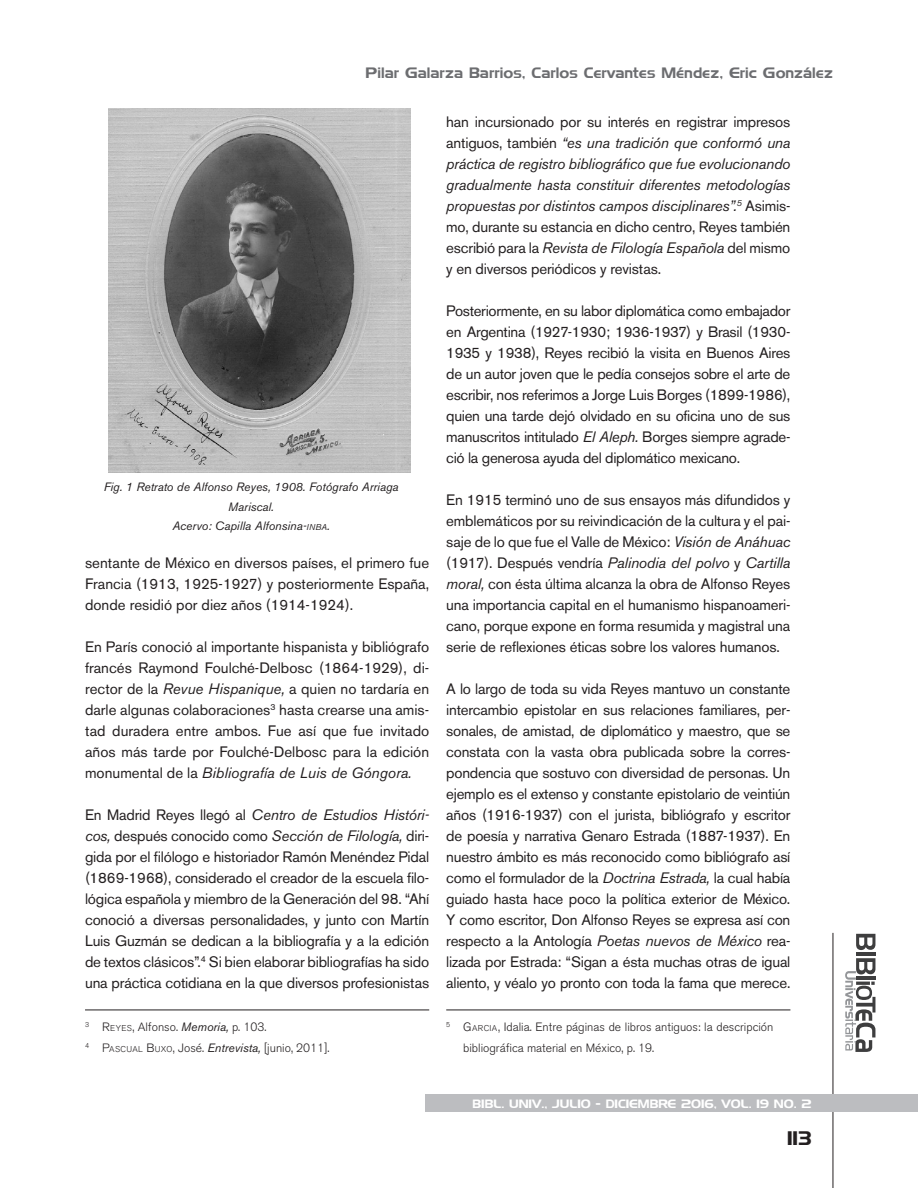
<style>
.page{position:relative;width:918px;height:1188px;background:#fff}
.page>*{position:absolute;margin:0;border:0;box-sizing:border-box;transform-origin:0 0}
.t1{font:19.5px "Denmark";color:#231f20}
.CUERPO_-_español{font:15px/21px "Akzidenz Grotesk BE";letter-spacing:-.01em;color:#231f20;text-align:justify}
.t2{font:italic 15px/21px "Akzidenz Grotesk BE";letter-spacing:-.01em;color:#231f20;text-align:justify}
.Autor{font:15px "Denmark";color:#6c6d70}
.Nota_al_pie{font:300 12px/21px "Akzidenz Grotesk BE";color:#231f20}
.Pie_de_foto{font:italic 12px/19.5px "Akzidenz Grotesk BE";color:#231f20;text-align:center}
.t3{font:12px "Denmark";color:#fff}
.s1{font-style:normal}
.s2{font-style:italic}
.s3{font-style:inherit}
.s4{font-size:8.4px}
.s5{font-weight:400;font-style:italic}
</style>
<div class="page">
<hr style="left:833px;top:933px;width:1px;height:255px;background:#231f20">
<svg style="left:856px;top:934px;width:19px;height:16px"></svg>
<hr style="left:856px;top:952px;width:19px;height:4px;background:#3e3e3f">
<svg style="left:845px;top:958px;width:30px;height:94px"></svg>
<div style="left:425px;top:1094px;width:493px;height:17px;background:#bcbdc0"></div>
<hr style="left:446px;top:1010px;width:344px;height:1px;background:#231f20">
<hr style="left:85px;top:1010px;width:344px;height:1px;background:#231f20">
<img style="left:108px;top:108px;width:303px;height:364px">
<p class="Autor" style="left:366px;top:64px;width:469px">Pilar Galarza Barrios, Carlos Cervantes Méndez, Eric González</p>
<p class="t2" style="left:446px;top:112px;width:346px"><span class="s1">han incursionado por su interés en registrar impresos antiguos, también</span> “es una tradición que conformó una práctica de registro bibliográfico que fue evolucionando gradualmente hasta constituir diferentes metodologías propuestas por distintos campos disciplinares”.<sup>5</sup> <span class="s1">Asimis&shy;mo, durante su estancia en dicho centro, Reyes también escribió para la</span> Revista de Filología Española <span class="s1">del mismo y en diversos periódicos y revistas.</span></p>
<p class="CUERPO_-_español" style="left:446px;top:301px;width:346px">Posteriormente, en su labor diplomática como embajador en Argentina (1927-1930; 1936-1937) y Brasil (1930- 1935 y 1938), Reyes recibió la visita en Buenos Aires de un autor joven que le pedía consejos sobre el arte de escribir, nos referimos a Jorge Luis Borges (1899-1986), quien una tarde dejó olvidado en su oficina uno de sus manuscritos intitulado <span class="s2">El Aleph.</span> Borges siempre agrade&shy;ció la generosa ayuda del diplomático mexicano.</p>
<p class="CUERPO_-_español" style="left:446px;top:490px;width:346px">En 1915 terminó uno de sus ensayos más difundidos y emblemáticos por su reivindicación de la cultura y el pai&shy;saje de lo que fue el Valle de México: <span class="s2">Visión de Anáhuac </span>(1917). Después vendría <span class="s2">Palinodia del polvo</span> y <span class="s2">Cartilla moral,</span> con ésta última alcanza la obra de Alfonso Reyes una importancia capital en el humanismo hispanoameri&shy;cano, porque expone en forma resumida y magistral una serie de reflexiones éticas sobre los valores humanos.</p>
<p class="CUERPO_-_español" style="left:446px;top:679px;width:346px">A lo largo de toda su vida Reyes mantuvo un constante intercambio epistolar en sus relaciones familiares, per&shy;sonales, de amistad, de diplomático y maestro, que se constata con la vasta obra publicada sobre la corres&shy;pondencia que sostuvo con diversidad de personas. Un ejemplo es el extenso y constante epistolario de veintiún años (1916-1937) con el jurista, bibliógrafo y escritor de poesía y narrativa Genaro Estrada (1887-1937). En nuestro ámbito es más reconocido como bibliógrafo así como el formulador de la <span class="s2">Doctrina Estrada,</span> la cual había guiado hasta hace poco la política exterior de México.<br>Y como escritor, Don Alfonso Reyes se expresa así con respecto a la Antología <span class="s2">Poetas nuevos de México</span> rea&shy;lizada por Estrada: “Sigan a ésta muchas otras de igual aliento, y véalo yo pronto con toda la fama que merece.</p>
<p class="Nota_al_pie" style="left:463px;top:1017px;width:312px;text-indent:-17px"><sup>5</sup> <span class="s3">G</span><span class="s4">ARCIA</span>, Idalia. Entre páginas de libros antiguos: la descripción bibliográfica material en México, p. 19.</p>
<p class="Pie_de_foto" style="left:104px;top:477px;width:296px">Fig. 1 Retrato de Alfonso Reyes, 1908. Fotógrafo Arriaga<br>Mariscal.</p>
<p class="Pie_de_foto" style="left:172px;top:516px;width:159px">Acervo: Capilla Alfonsina-<span class="s4">inba</span>.</p>
<p class="CUERPO_-_español" style="left:85px;top:553px;width:346px">sentante de México en diversos países, el primero fue Francia (1913, 1925-1927) y posteriormente España, donde residió por diez años (1914-1924).</p>
<p class="CUERPO_-_español" style="left:85px;top:637px;width:346px">En París conoció al importante hispanista y bibliógrafo francés Raymond Foulché-Delbosc (1864-1929), di&shy;rector de la <span class="s2">Revue Hispanique,</span> a quien no tardaría en darle algunas colaboraciones<sup>3</sup> hasta crearse una amis&shy;tad duradera entre ambos. Fue así que fue invitado años más tarde por Foulché-Delbosc para la edición monumental de la <span class="s2">Bibliografía de Luis de Góngora.</span></p>
<p class="CUERPO_-_español" style="left:85px;top:805px;width:346px">En Madrid Reyes llegó al <span class="s2">Centro de Estudios Históri&shy;cos,</span> después conocido como <span class="s2">Sección de Filología,</span> diri&shy;gida por el filólogo e historiador Ramón Menéndez Pidal (1869-1968), considerado el creador de la escuela filo&shy;lógica española y miembro de la Generación del 98. “Ahí conoció a diversas personalidades, y junto con Martín Luis Guzmán se dedican a la bibliografía y a la edición de textos clásicos”.<sup>4</sup> Si bien elaborar bibliografías ha sido una práctica cotidiana en la que diversos profesionistas</p>
<p class="Nota_al_pie" style="left:85px;top:1017px;width:183px"><sup>3</sup> <span class="s3">R</span> <span class="s4">EYES</span>, Alfonso. <span class="s5">Memoria,</span> p. 103.</p>
<p class="Nota_al_pie" style="left:85px;top:1038px;width:246px"><sup>4</sup> <span class="s3">P</span><span class="s4">ASCUAL</span> <span class="s3">B</span> <span class="s4">UXO</span>, José. <span class="s5">Entrevista,</span> [junio, 2011].</p>
<p class="t3" style="left:473px;top:1096px;width:341px">BIBL. UNIV., JULIO - DICIEMBRE 2016, VOL. 19 NO. 2</p>
<p class="t1" style="left:787px;top:1127px;width:26px">113</p>
</div>
